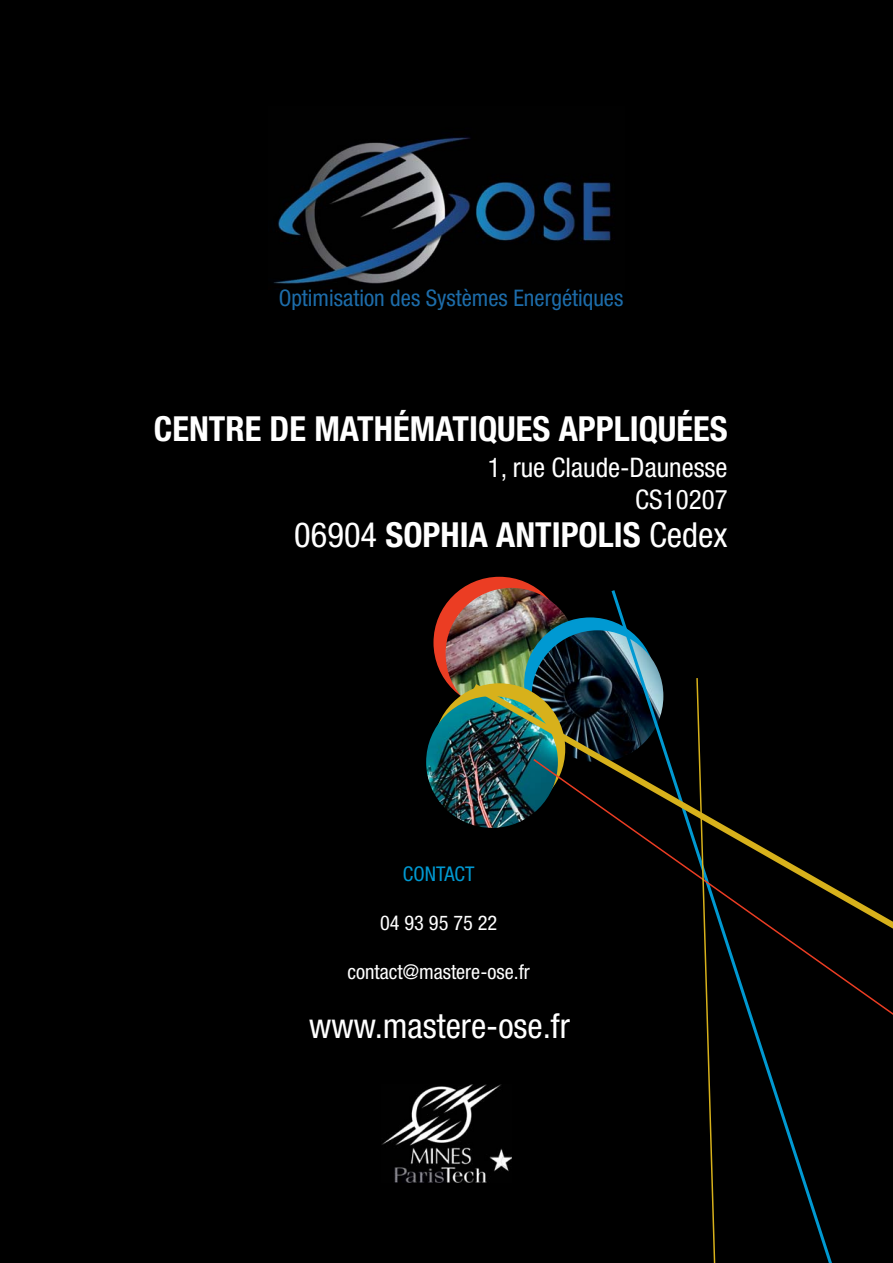
<style>
.page{position:relative;width:893px;height:1263px;background:#000}
.page>*{position:absolute;margin:0;border:0;box-sizing:border-box;transform-origin:0 0}
.t1{font:700 condensed 34.5px "Helvetica Neue LT Std";color:#fff}
.t2{font:condensed 34.2px "Helvetica Neue LT Std";color:#fff}
.t3{font:condensed 27px/32.4px "Helvetica Neue LT Std";color:#fff;text-align:right}
.t4{font:condensed 22.8px "Helvetica Neue LT Std";color:#1d6ca9}
.t5{font:condensed 20.25px "Helvetica Neue LT Std";color:#fff}
.t6{font:condensed 20.25px "Helvetica Neue LT Std";color:#0099d2}
.s1{font-weight:400}
</style>
<div class="page">
<img style="left:381px;top:1084px;width:131px;height:99px">
<div style="left:433px;top:577px;width:132px;height:131px;background:#eb3d23;border-radius:50%"></div>
<img style="left:446px;top:588px;width:131px;height:132px;border-radius:50%">
<div style="left:524px;top:617px;width:132px;height:132px;background:#0099d2;border-radius:50%"></div>
<img style="left:532px;top:630px;width:131px;height:132px;border-radius:50%">
<img style="left:426px;top:696px;width:132px;height:132px;border-radius:50%">
<svg style="left:609px;top:590px;width:223px;height:673px"></svg>
<svg style="left:609px;top:1016px;width:223px;height:23px"></svg>
<svg style="left:467px;top:678px;width:426px;height:338px"></svg>
<svg style="left:695px;top:677px;width:23px;height:586px"></svg>
<img style="left:273px;top:136px;width:340px;height:148px">
<p class="t4" style="left:279px;top:289px;width:346px">Optimisation des Systèmes Energétiques</p>
<p class="t1" style="left:154px;top:409px;width:575px">CENTRE DE MATHÉMATIQUES APPLIQUÉES</p>
<p class="t3" style="left:488px;top:454px;width:241px">1, rue Claude-Daunesse<br>CS10207</p>
<p class="t1" style="left:294px;top:515px;width:435px"><span class="s1">06904</span> SOPHIA ANTIPOLIS <span class="s1">Cedex</span></p>
<p class="t6" style="left:403px;top:867px;width:73px">CONTACT</p>
<p class="t5" style="left:380px;top:916px;width:119px">04 93 95 75 22</p>
<p class="t5" style="left:347px;top:964px;width:184px">contact@mastere-ose.fr</p>
<p class="t2" style="left:309px;top:1014px;width:262px">www.mastere-ose.fr</p>
</div>
